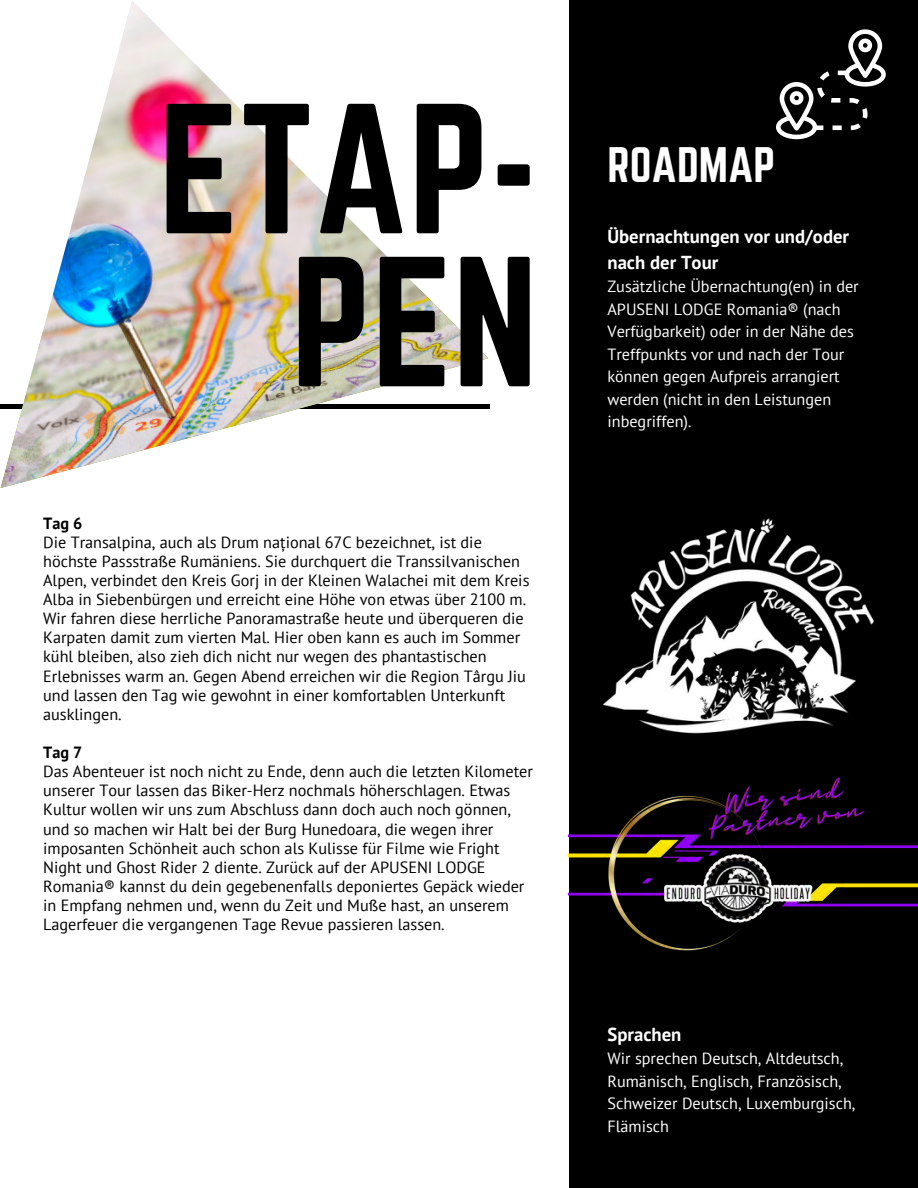
<style>
.page{position:relative;width:918px;height:1188px;background:#fff}
.page>*{position:absolute;margin:0;border:0;box-sizing:border-box;transform-origin:0 0}
.t1{font:161.85px/153px "Norwester";color:#000;text-align:right}
.t2{font:43.65px "Norwester";color:#fff}
.t3{font:700 18.75px/25.8px "PT Sans";color:#fff}
.t4{font:16.2px/19.2px "PT Sans";color:#000}
.t5{font:16.2px/22.5px "PT Sans";color:#fff}
.t6{font:700 16.2px "PT Sans";color:#000}
</style>
<div class="page">
<div style="left:570px;top:0;width:348px;height:1188px;background:#000"></div>
<hr style="left:0;top:405px;width:489px;height:3px;background:#000">
<img style="left:1px;top:1px;width:487px;height:487px">
<svg style="left:776px;top:29px;width:110px;height:110px"></svg>
<img style="left:602px;top:517px;width:272px;height:217px">
<img style="left:569px;top:771px;width:349px;height:197px">
<p class="t1" style="left:159px;top:92px;width:381px">ETAP-<br>PEN</p>
<p class="t6" style="left:43px;top:512px;width:41px">Tag 6</p>
<p class="t4" style="left:43px;top:532px;width:488px">Die Transalpina, auch als Drum național 67C bezeichnet, ist die höchste Passstraße Rumäniens. Sie durchquert die Transsilvanischen Alpen, verbindet den Kreis Gorj in der Kleinen Walachei mit dem Kreis Alba in Siebenbürgen und erreicht eine Höhe von etwas über 2100 m.<br>Wir fahren diese herrliche Panoramastraße heute und überqueren die Karpaten damit zum vierten Mal. Hier oben kann es auch im Sommer kühl bleiben, also zieh dich nicht nur wegen des phantastischen Erlebnisses warm an. Gegen Abend erreichen wir die Region Târgu Jiu und lassen den Tag wie gewohnt in einer komfortablen Unterkunft ausklingen.</p>
<p class="t6" style="left:43px;top:742px;width:41px">Tag 7</p>
<p class="t4" style="left:43px;top:762px;width:491px">Das Abenteuer ist noch nicht zu Ende, denn auch die letzten Kilometer unserer Tour lassen das Biker-Herz nochmals höherschlagen. Etwas Kultur wollen wir uns zum Abschluss dann doch auch noch gönnen, und so machen wir Halt bei der Burg Hunedoara, die wegen ihrer imposanten Schönheit auch schon als Kulisse für Filme wie Fright Night und Ghost Rider 2 diente. Zurück auf der APUSENI LODGE Romania® kannst du dein gegebenenfalls deponiertes Gepäck wieder in Empfang nehmen und, wenn du Zeit und Muße hast, an unserem Lagerfeuer die vergangenen Tage Revue passieren lassen.</p>
<p class="t2" style="left:607px;top:139px;width:169px">ROADMAP</p>
<p class="t3" style="left:607px;top:223px;width:243px">Übernachtungen vor und/oder nach der Tour</p>
<p class="t5" style="left:607px;top:275px;width:253px">Zusätzliche Übernachtung(en) in der<br>APUSENI LODGE Romania® (nach<br>Verfügbarkeit) oder in der Nähe des<br>Treffpunkts vor und nach der Tour können gegen Aufpreis arrangiert werden (nicht in den Leistungen inbegriffen).</p>
<p class="t3" style="left:607px;top:1021px;width:75px">Sprachen</p>
<p class="t5" style="left:607px;top:1047px;width:250px">Wir sprechen Deutsch, Altdeutsch,<br>Rumänisch, Englisch, Französisch,<br>Schweizer Deutsch, Luxemburgisch,<br>Flämisch</p>
</div>
